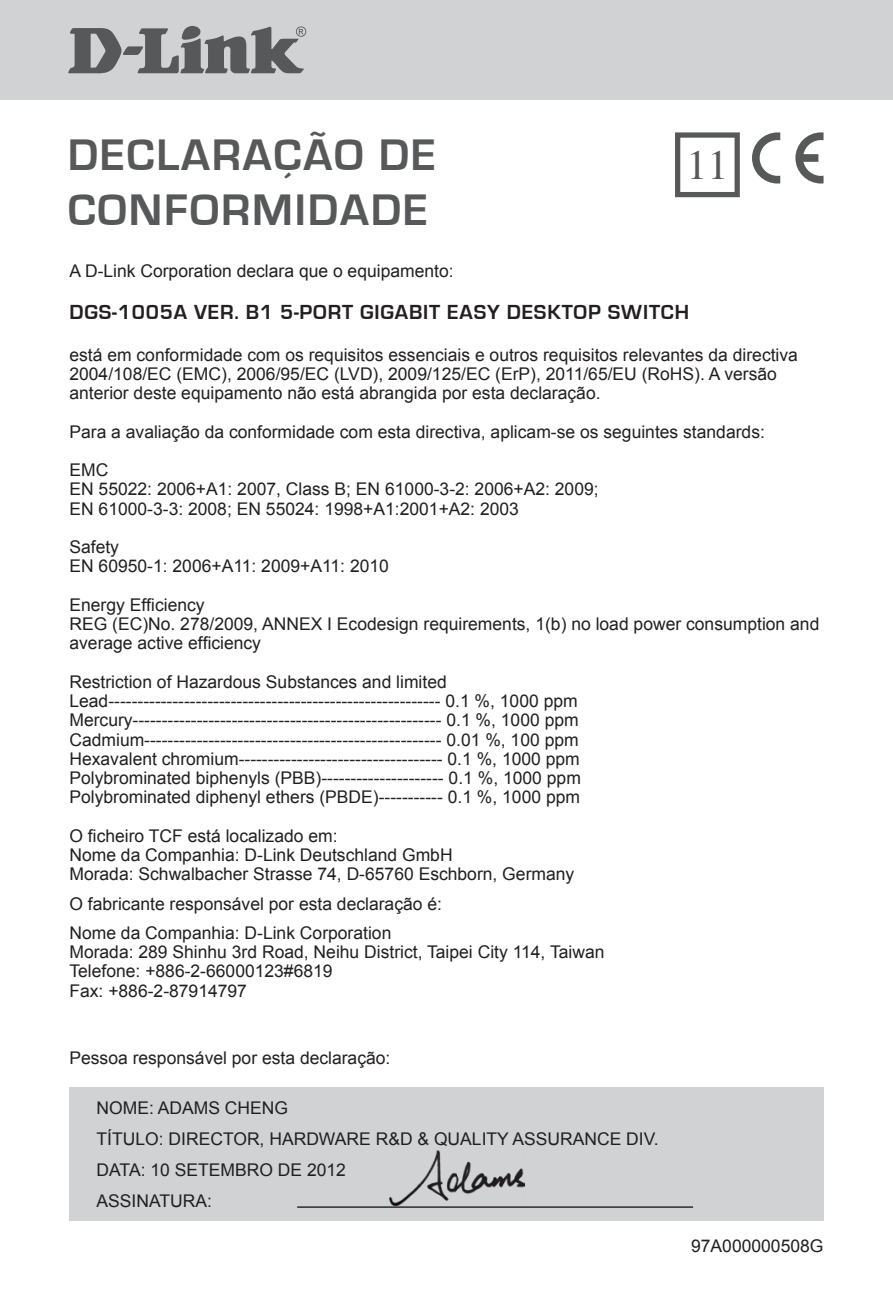
<style>
.page{position:relative;width:893px;height:1290px;background:#fff}
.page>*{position:absolute;margin:0;border:0;box-sizing:border-box;transform-origin:0 0}
.t1{font:700 45.5px/54.6px "Eurostile";letter-spacing:.04em;color:#57585a}
.t2{font:42px "Times";color:#57585a}
.t3{font:700 21px "Eurostile";letter-spacing:.04em;color:#231f20}
.t4{font:17.5px/19.2px "Arial";color:#231f20}
</style>
<div class="page">
<div style="left:0;top:0;width:893px;height:99px;background:#d1d2d4"></div>
<svg style="left:68px;top:26px;width:238px;height:48px"></svg>
<div style="left:69px;top:1086px;width:754px;height:134px;background:#d1d2d4"></div>
<img style="left:390px;top:1151px;width:134px;height:55px">
<svg style="left:675px;top:132px;width:65px;height:65px"></svg>
<svg style="left:795px;top:132px;width:28px;height:52px"></svg>
<svg style="left:752px;top:132px;width:28px;height:52px"></svg>
<hr style="left:297px;top:1206px;width:396px;height:2px;background:#231f20">
<h1 class="t1" style="left:68px;top:129px;width:370px">DECLARAÇÃO DE<br>CONFORMIDADE</h1>
<h2 class="t2" style="left:686px;top:142px;width:43px">11</h2>
<p class="t4" style="left:69px;top:261px;width:386px">A D-Link Corporation declara que o equipamento:</p>
<p class="t3" style="left:69px;top:301px;width:621px">DGS-1005A VER. B1 5-PORT GIGABIT EASY DESKTOP SWITCH</p>
<p class="t4" style="left:69px;top:345px;width:730px">está em conformidade com os requisitos essenciais e outros requisitos relevantes da directiva<br>2004/108/EC (EMC), 2006/95/EC (LVD), 2009/125/EC (ErP), 2011/65/EU (RoHS). A versão anterior deste equipamento não está abrangida por esta declaração.</p>
<p class="t4" style="left:69px;top:422px;width:697px">Para a avaliação da conformidade com esta directiva, aplicam-se os seguintes standards:</p>
<p class="t4" style="left:69px;top:460px;width:531px">EMC<br>EN 55022: 2006+A1: 2007, Class B; EN 61000-3-2: 2006+A2: 2009;<br>EN 61000-3-3: 2008; EN 55024: 1998+A1:2001+A2: 2003</p>
<p class="t4" style="left:69px;top:537px;width:321px">Safety<br>EN 60950-1: 2006+A11: 2009+A11: 2010</p>
<p class="t4" style="left:69px;top:595px;width:751px">Energy Efficiency<br>REG (EC)No. 278/2009, ANNEX I Ecodesign requirements, 1(b) no load power consumption and average active efficiency</p>
<p class="t4" style="left:69px;top:672px;width:512px">Restriction of Hazardous Substances and limited Lead--------------------------------------------------------- 0.1 %, 1000 ppm Mercury----------------------------------------------------- 0.1 %, 1000 ppm Cadmium--------------------------------------------------- 0.01 %, 100 ppm Hexavalent chromium----------------------------------- 0.1 %, 1000 ppm Polybrominated biphenyls (PBB</p>
<p class="t4" style="left:69px;top:768px;width:513px;text-align:right">)--------------------- 0.1 %, 1000 ppm<br>Polybrominated diphenyl ethers (PB DE)----------- 0.1 %, 1000 ppm</p>
<p class="t4" style="left:69px;top:826px;width:506px">O ficheiro TCF está localizado em:<br>Nome da Companhia: D-Link Deutschland GmbH<br>Morada: Schwalbacher Strasse 74, D-65760 Eschborn, Germany</p>
<p class="t4" style="left:69px;top:889px;width:374px;line-height:29.1px">O fabricante responsável por esta declaração é:<br>Nome da Companhia: D-Link Corporation</p>
<p class="t4" style="left:69px;top:942px;width:537px">Morada: 289 Shinhu 3rd Road, Neihu District, Taipei City 114, Taiwan<br>Telefone: +886-2-66000123#6819<br>Fax: +886-2-87914797</p>
<p class="t4" style="left:69px;top:1048px;width:322px">Pessoa responsável por esta declaração:</p>
<p class="t4" style="left:97px;top:1092px;width:564px;line-height:30.8px">NOME: ADAMS CHENG<br>TÍTULO: DIRECTOR, HARDWARE R&amp;D &amp; QUALITY ASSURANCE DIV.<br>DATA: 10 setem</p>
<p class="t4" style="left:235px;top:1160px;width:112px">bro de 2012</p>
<p class="t4" style="left:97px;top:1191px;width:117px">ASSINATURA:</p>
<p class="t4" style="left:691px;top:1236px;width:134px">97A000000508G</p>
</div>
